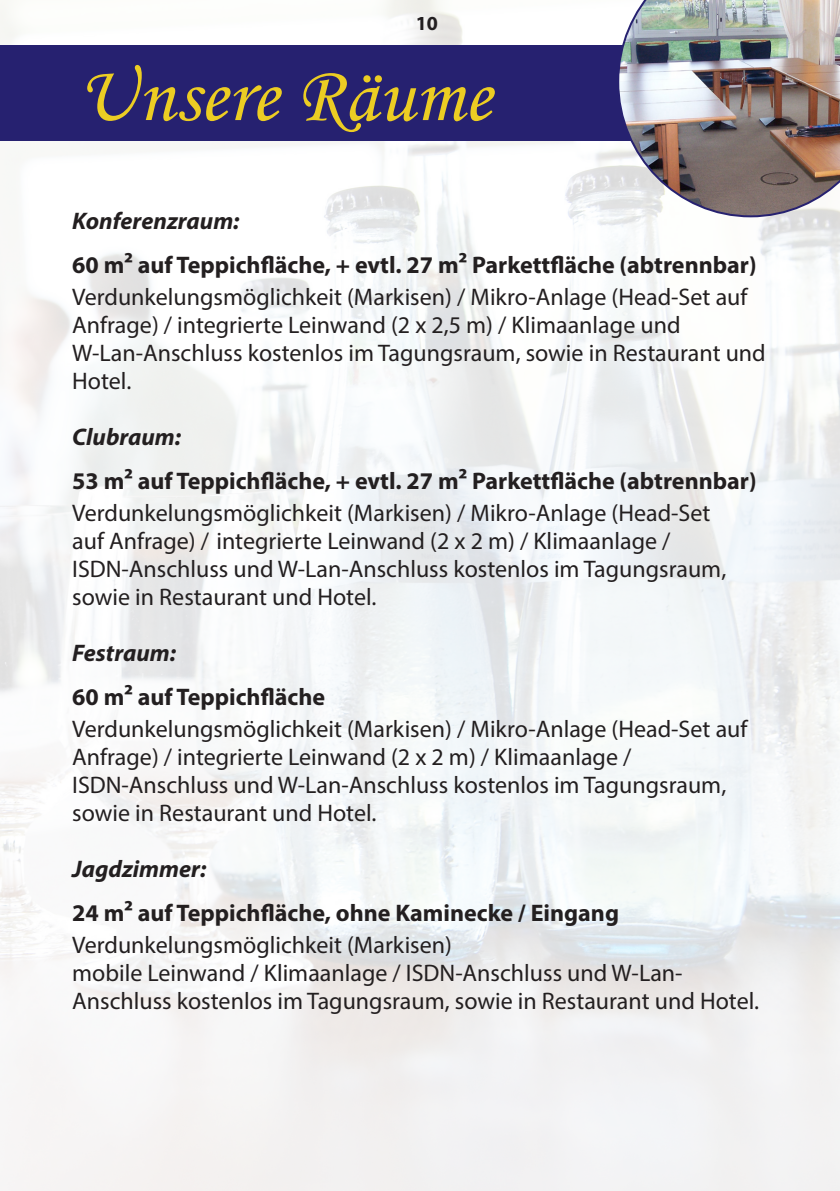
<style>
.page{position:relative;width:840px;height:1191px;background:#fff}
.page>*{position:absolute;margin:0;border:0;box-sizing:border-box;transform-origin:0 0}
.t1{font:80px "Monotype Corsiva";color:#eccd23}
.t2{font:24px/32px "Myriad Pro";color:#231f20}
.t3{font:700 24px/32px "Myriad Pro";color:#231f20}
.t4{font:italic 700 24px "Myriad Pro";color:#231f20}
.t5{font:700 20px "Myriad Pro";color:#231f20}
.s1{font-weight:700}
.s2{font-weight:400}
</style>
<div class="page">
<img style="left:0;top:0;width:839px;height:1191px">
<div style="left:0;top:45px;width:839px;height:95px;background:#262170"></div>
<img style="left:617px;top:0;width:222px;height:217px">
<p class="t5" style="left:415px;top:10px;width:24px">10</p>
<p class="t1" style="left:78px;top:47px;width:414px">Unsere Räume</p>
<p class="t4" style="left:72px;top:205px;width:169px">Konferenzraum:</p>
<p class="t2" style="left:72px;top:248px;width:685px"><span class="s1">60 m² auf Teppichfläche, + evtl. 27 m² Parkettfläche (abtrennbar)<br></span>Verdunkelungsmöglichkeit (Markisen) / Mikro-Anlage (Head-Set auf</p>
<p class="t2" style="left:72px;top:308px;width:609px">Anfrage) / integrierte Leinwand (2 x 2,5 m) / Klimaanlage und</p>
<p class="t2" style="left:72px;top:338px;width:694px;line-height:28px">W-Lan-Anschluss kostenlos im Tagungsraum, sowie in Restaurant und<br>Hotel.</p>
<p class="t4" style="left:72px;top:421px;width:110px">Clubraum:</p>
<p class="t3" style="left:72px;top:464px;width:685px">53 m² auf Teppichfläche, + evtl. 27 m² Parkettfläche (abtrennbar)<br><span class="s2">Verdunkelungsmöglichkeit (Markisen) / Mikro-Anlage (Head-Set</span></p>
<p class="t2" style="left:72px;top:524px;width:599px">auf Anfrage) / integrierte Leinwand (2 x 2 m) / Klimaanlage /</p>
<p class="t2" style="left:72px;top:552px;width:655px">ISDN-Anschluss und W-Lan-Anschluss kostenlos im Tagungsraum,</p>
<p class="t2" style="left:72px;top:580px;width:305px">sowie in Restaurant und Hotel.</p>
<p class="t4" style="left:72px;top:637px;width:105px">Festraum:</p>
<p class="t3" style="left:72px;top:680px;width:254px">60 m² auf Teppichfläche</p>
<p class="t2" style="left:72px;top:712px;width:676px">Verdunkelungsmöglichkeit (Markisen) / Mikro-Anlage (Head-Set auf</p>
<p class="t2" style="left:72px;top:740px;width:560px">Anfrage) / integrierte Leinwand (2 x 2 m) / Klimaanlage /</p>
<p class="t2" style="left:72px;top:768px;width:655px">ISDN-Anschluss und W-Lan-Anschluss kostenlos im Tagungsraum,</p>
<p class="t2" style="left:72px;top:796px;width:305px">sowie in Restaurant und Hotel.</p>
<p class="t4" style="left:72px;top:853px;width:135px">Jagdzimmer:</p>
<p class="t3" style="left:72px;top:896px;width:548px">24 m² auf Teppichfläche, ohne Kaminecke / Eingang<br><span class="s2">Verdunkelungsmöglichkeit (Markisen)</span></p>
<p class="t2" style="left:72px;top:956px;width:611px">mobile Leinwand / Klimaanlage / ISDN-Anschluss und W-Lan-</p>
<p class="t2" style="left:72px;top:984px;width:688px">Anschluss kostenlos im Tagungsraum, sowie in Restaurant und Hotel.</p>
</div>
